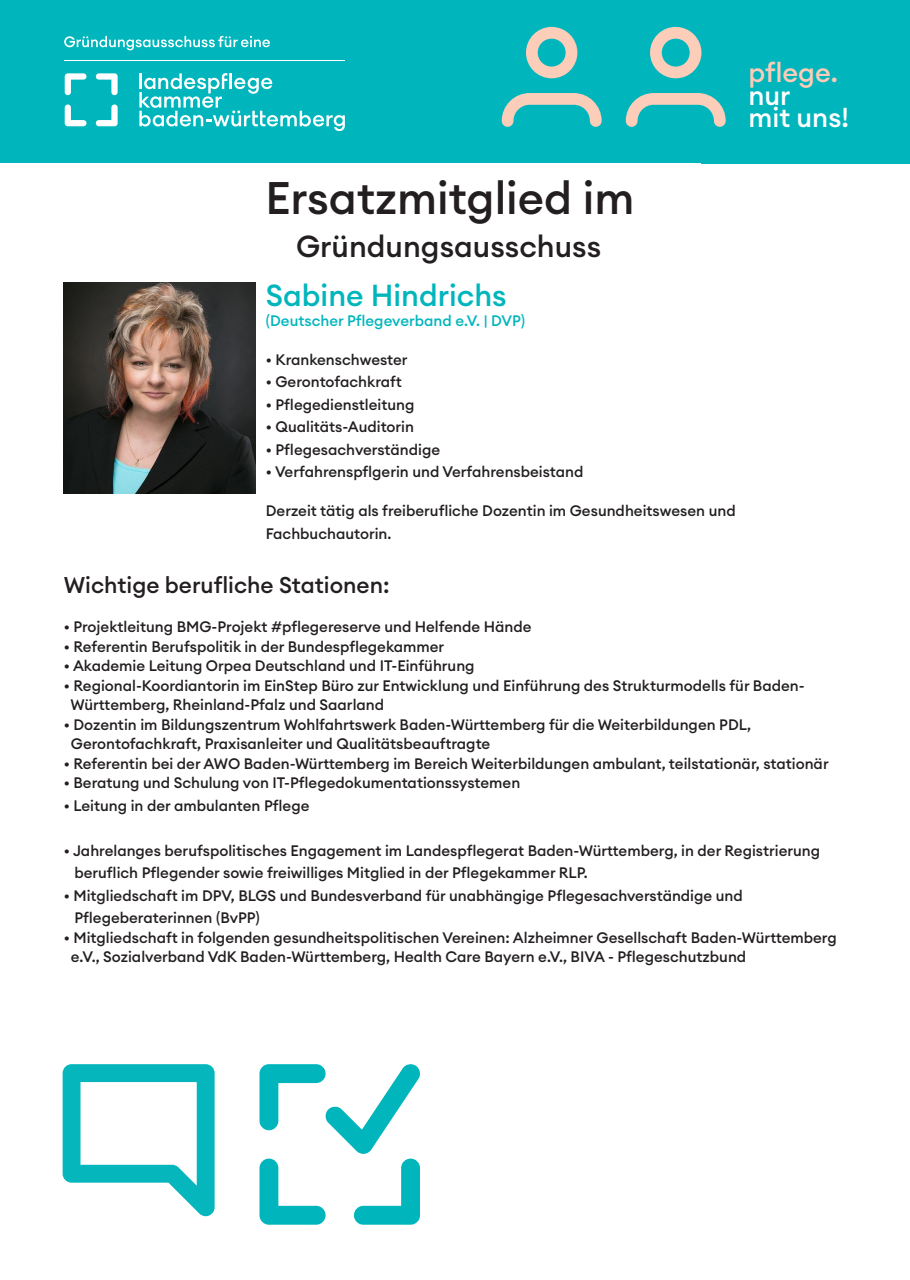
<style>
.page{position:relative;width:910px;height:1280px;background:#fff}
.page>*{position:absolute;margin:0;border:0;box-sizing:border-box;transform-origin:0 0}
.t1{font:500 45px "Euclid Circular A";color:#231f20}
.t2{font:500 30px "Euclid Circular A";color:#231f20}
.t3{font:500 30px "Euclid Circular A";color:#00b6bc}
.t4{font:500 27px "Euclid Circular A";color:#fff}
.t5{font:500 27px "Euclid Circular A";color:#fcccb8}
.t6{font:500 22.5px "Euclid Circular A";color:#231f20}
.t7{font:500 15px "Euclid Circular A";color:#231f20}
.t8{font:500 15px "Euclid Circular A";color:#00b6bc}
</style>
<div class="page">
<div style="left:0;top:0;width:755px;height:163px;background:#00b6bc"></div>
<div style="left:702px;top:0;width:208px;height:163px;background:#00b6bc"></div>
<img style="left:64px;top:282px;width:191px;height:212px">
<svg style="left:259px;top:1064px;width:161px;height:161px"></svg>
<svg style="left:63px;top:1064px;width:152px;height:152px"></svg>
<svg style="left:650px;top:27px;width:51px;height:51px"></svg>
<svg style="left:626px;top:93px;width:100px;height:34px"></svg>
<svg style="left:526px;top:27px;width:51px;height:51px"></svg>
<svg style="left:502px;top:93px;width:100px;height:34px"></svg>
<svg style="left:64px;top:36px;width:206px;height:14px"></svg>
<svg style="left:65px;top:73px;width:22px;height:22px"></svg>
<svg style="left:96px;top:73px;width:22px;height:22px"></svg>
<svg style="left:96px;top:104px;width:22px;height:22px"></svg>
<svg style="left:65px;top:104px;width:22px;height:22px"></svg>
<svg style="left:139px;top:73px;width:206px;height:58px"></svg>
<hr style="left:65px;top:60px;width:280px;height:1px;background:#fff">
<p class="t5" style="left:748px;top:55px;width:91px">pflege.</p>
<p class="t4" style="left:748px;top:78px;width:44px">nur</p>
<p class="t4" style="left:748px;top:100px;width:102px">mit uns!</p>
<p class="t1" style="left:266px;top:169px;width:370px">Ersatzmitglied im</p>
<p class="t2" style="left:296px;top:227px;width:307px">Gründungsausschuss</p>
<p class="t3" style="left:266px;top:276px;width:242px">Sabine Hindrichs</p>
<p class="t8" style="left:266px;top:311px;width:261px">(Deutscher Pflegeverband e.V. | DVP)</p>
<p class="t7" style="left:266px;top:350px;width:143px">• Krankenschwester</p>
<p class="t7" style="left:266px;top:372px;width:138px">• Gerontofachkraft</p>
<p class="t7" style="left:266px;top:395px;width:150px">• Pflegedienstleitung</p>
<p class="t7" style="left:266px;top:417px;width:150px">• Qualitäts-Auditorin</p>
<p class="t7" style="left:266px;top:440px;width:176px">• Pflegesachverständige</p>
<p class="t7" style="left:266px;top:462px;width:319px">• Verfahrenspflgerin und Verfahrensbeistand</p>
<p class="t7" style="left:266px;top:501px;width:471px">Derzeit tätig als freiberufliche Dozentin im Gesundheitswesen und</p>
<p class="t7" style="left:266px;top:524px;width:127px">Fachbuchautorin.</p>
<p class="t6" style="left:64px;top:571px;width:327px">Wichtige berufliche Stationen:</p>
<p class="t7" style="left:64px;top:617px;width:469px">• Projektleitung BMG-Projekt #pflegereserve und Helfende Hände</p>
<p class="t7" style="left:64px;top:637px;width:382px">• Referentin Berufspolitik in der Bundespflegekammer</p>
<p class="t7" style="left:64px;top:656px;width:412px">• Akademie Leitung Orpea Deutschland und IT-Einführung</p>
<p class="t7" style="left:64px;top:676px;width:742px">• Regional-Koordiantorin im EinStep Büro zur Entwicklung und Einführung des Strukturmodells für Baden-</p>
<p class="t7" style="left:71px;top:695px;width:315px">Württemberg, Rheinland-Pfalz und Saarland</p>
<p class="t7" style="left:64px;top:715px;width:689px">• Dozentin im Bildungszentrum Wohlfahrtswerk Baden-Württemberg für die Weiterbildungen PDL,</p>
<p class="t7" style="left:71px;top:734px;width:421px">Gerontofachkraft, Praxisanleiter und Qualitätsbeauftragte</p>
<p class="t7" style="left:64px;top:754px;width:766px">• Referentin bei der AWO Baden-Württemberg im Bereich Weiterbildungen ambulant, teilstationär, stationär</p>
<p class="t7" style="left:64px;top:773px;width:458px">• Beratung und Schulung von IT-Pflegedokumentationssystemen</p>
<p class="t7" style="left:64px;top:796px;width:247px">• Leitung in der ambulanten Pflege</p>
<p class="t7" style="left:64px;top:841px;width:758px">• Jahrelanges berufspolitisches Engagement im Landespflegerat Baden-Württemberg, in der Registrierung</p>
<p class="t7" style="left:74px;top:863px;width:515px">beruflich Pflegender sowie freiwilliges Mitglied in der Pflegekammer RLP.</p>
<p class="t7" style="left:64px;top:886px;width:680px">• Mitgliedschaft im DPV, BLGS und Bundesverband für unabhängige Pflegesachverständige und</p>
<p class="t7" style="left:74px;top:908px;width:187px">Pflegeberaterinnen (BvPP)</p>
<p class="t7" style="left:64px;top:928px;width:774px">• Mitgliedschaft in folgenden gesundheitspolitischen Vereinen: Alzheimner Gesellschaft Baden-Württemberg</p>
<p class="t7" style="left:71px;top:947px;width:677px">e.V., Sozialverband VdK Baden-Württemberg, Health Care Bayern e.V., BIVA - Pflegeschutzbund</p>
</div>
